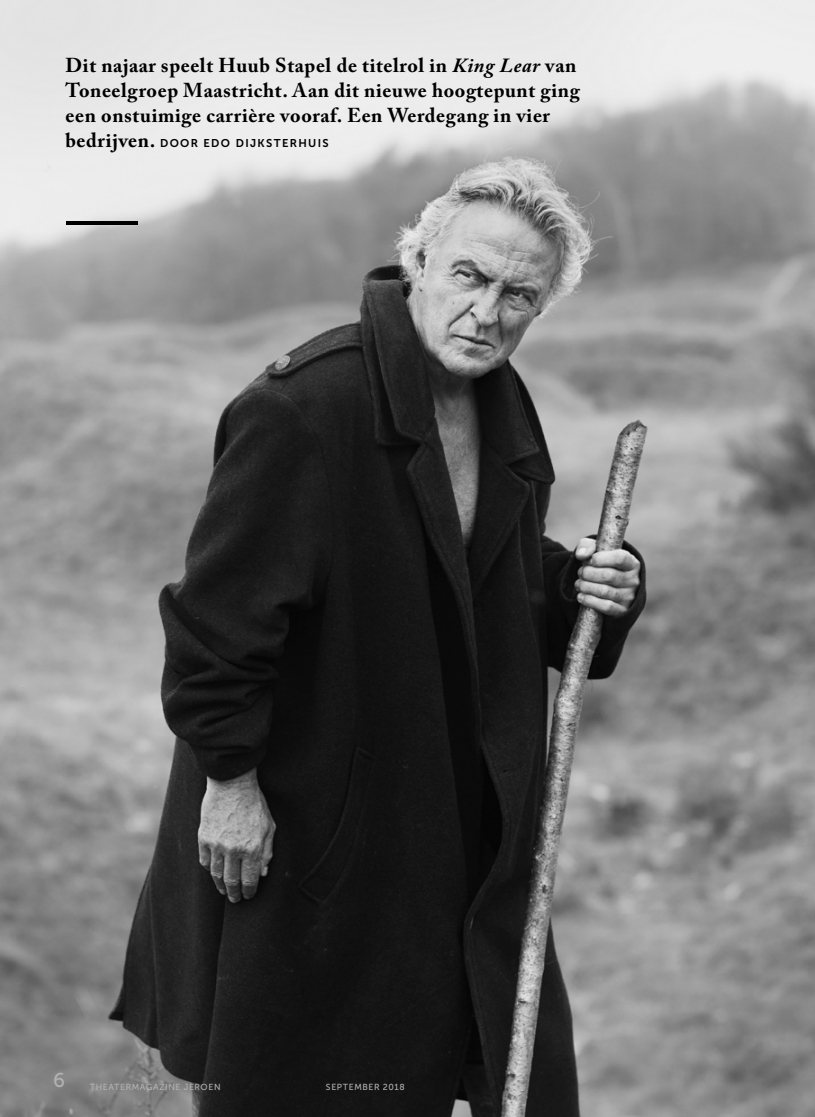
<style>
.page{position:relative;width:815px;height:1117px;background:#fff}
.page>*{position:absolute;margin:0;border:0;box-sizing:border-box;transform-origin:0 0}
.t1{font:700 20px/25px "Adobe Caslon Pro";letter-spacing:.03em;color:#000}
.t2{font:700 20px "Trade Gothic";color:#b3b2b2}
.t3{font:20px "Museo Sans Cyrl 500";color:#b3b2b2}
.t4{font:11.25px "Museo Sans Cyrl 700";letter-spacing:.12em;color:#000}
.t5{font:8.75px "Museo Sans Cyrl 500";letter-spacing:.07em;color:#b3b2b2}
.s1{font-style:italic}
.s2{font-family:"Adobe Caslon Pro";font-weight:700;font-size:20px}
</style>
<div class="page">
<img style="left:0;top:0;width:815px;height:1116px">
<hr style="left:66px;top:221px;width:71px;height:4px;background:#000">
<p class="t1" style="left:66px;top:52px;width:516px">Dit najaar speelt Huub Stapel de titelrol in <span class="s1">King Lear</span> van<br>Toneelgroep Maastricht. Aan dit nieuwe hoogtepunt ging een onstuimige carrière vooraf. Een Werdegang in vier</p>
<p class="t4" style="left:66px;top:137px;width:265px"><span class="s2">bedrijven.</span> DOOR EDO DIJKSTERHUIS</p>
<p class="t3" style="left:53px;top:1068px;width:13px">6</p>
<p class="t2" style="left:53px;top:1071px;width:13px">6</p>
<p class="t5" style="left:90px;top:1082px;width:132px">THEATERMAGAZINE JEROEN</p>
<p class="t5" style="left:326px;top:1082px;width:80px">SEPTEMBER 2018</p>
</div>
